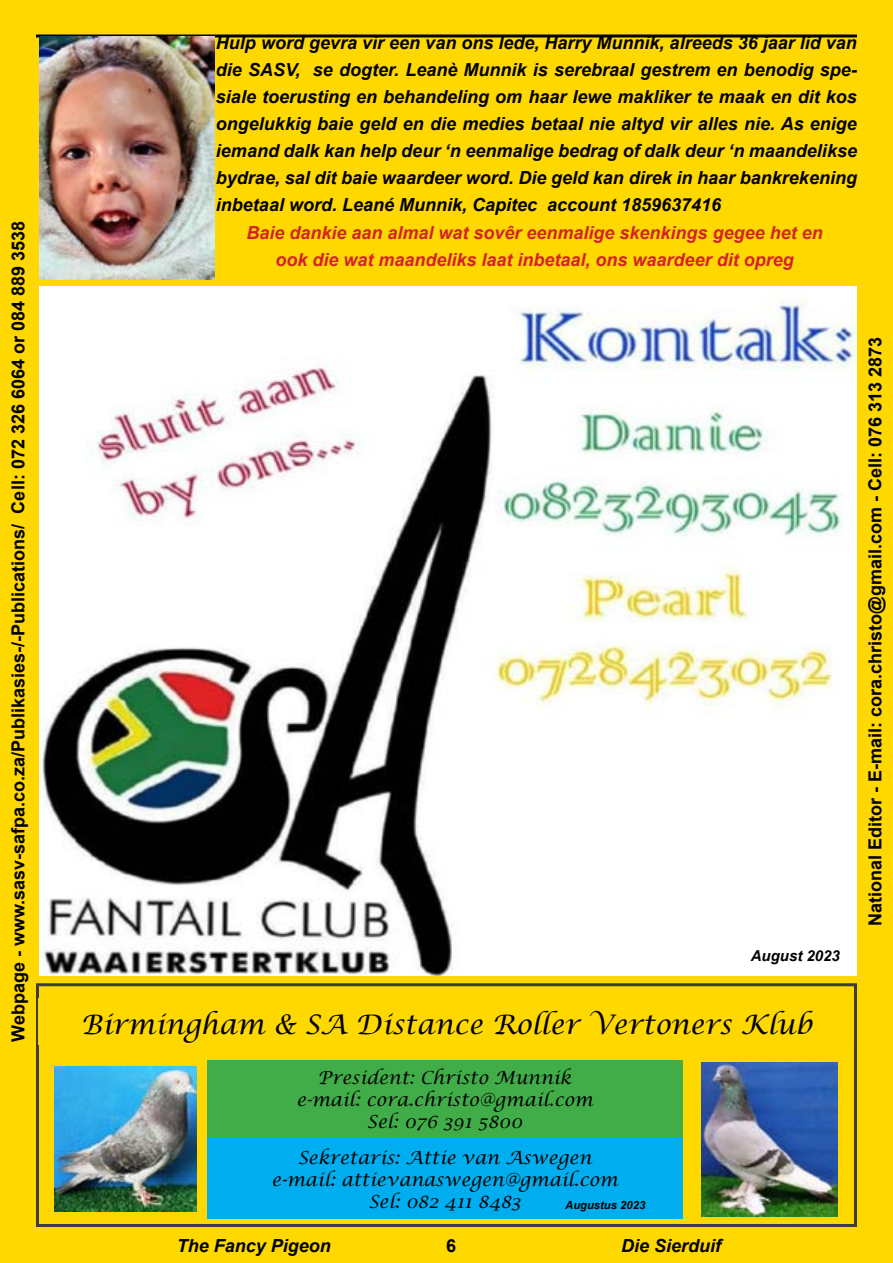
<style>
.page{position:relative;width:893px;height:1263px;background:#ffd800}
.page>*{position:absolute;margin:0;border:0;box-sizing:border-box;transform-origin:0 0}
.t1{font:italic 27px "Lucida Calligraphy";color:#000}
.t2{font:italic 700 18px/27px "Arial";color:#000;text-align:justify}
.t3{font:700 18px "Arial";color:#000}
.t4{font:italic 18px/21.6px "Lucida Calligraphy";color:#000;text-align:center}
.t5{font:italic 700 18px/27px "Arial";color:#d2232a;text-align:center}
.t6{font:italic 700 15px "Arial";color:#000}
.t7{font:italic 700 11.25px "Arial";color:#000}
</style>
<div class="page">
<hr style="left:36px;top:35px;width:821px;height:3px;background:#000">
<div style="left:36px;top:983px;width:821px;height:244px;background:#ffd800;border:3px solid #3d3c3e"></div>
<div style="left:207px;top:1060px;width:475px;height:76px;background:#41ad49"></div>
<div style="left:207px;top:1138px;width:475px;height:81px;background:#00aeef"></div>
<div style="left:39px;top:998px;width:815px;height:47px;background:#ffd800"></div>
<img style="left:55px;top:1066px;width:141px;height:145px">
<img style="left:702px;top:1063px;width:135px;height:154px">
<img style="left:40px;top:36px;width:174px;height:244px">
<img style="left:40px;top:286px;width:817px;height:689px">
<p class="t3" style="left:6px;top:1042px;width:822px;rotate:-90deg">Webpage - www.sasv-safpa.co.za/Publikasies-/-Publications/ Cell: 072 326 6064 or 084 889 3538</p>
<p class="t2" style="left:216px;top:30px;width:643px">Hulp word gevra vir een van ons lede, Harry Munnik, alreeds 36 jaar lid van die SASV, se dogter. Leanè Munnik is serebraal gestrem en benodig spe&shy;siale toerusting en behandeling om haar lewe makliker te maak en dit kos ongelukkig baie geld en die medies betaal nie altyd vir alles nie. As enige iemand dalk kan help deur ‘n eenmalige bedrag of dalk deur ‘n maandelikse bydrae, sal dit baie waardeer word. Die geld kan direk in haar bankrekening inbetaal word. Leané Munnik, Capitec account 1859637416</p>
<p class="t5" style="left:246px;top:219px;width:578px">Baie dankie aan almal wat sovêr eenmalige skenkings gegee het en ook die wat maandeliks laat inbetaal, ons waardeer dit opreg</p>
<p class="t6" style="left:751px;top:945px;width:91px">August 2023</p>
<h1 class="t1" style="left:81px;top:1008px;width:733px">Birmingham &amp; SA Distance Roller Vertoners Klub</h1>
<p class="t4" style="left:296px;top:1068px;width:298px">President: Christo Munnik e-mail: cora.christo@gmail.com<br>Sel: 076 391 5800</p>
<p class="t4" style="left:271px;top:1148px;width:348px">Sekretaris: Attie van Aswegen e-mail: attievanaswegen@gmail.com<br>Sel: 082 411 8483</p>
<p class="t7" style="left:565px;top:1198px;width:82px">Augustus 2023</p>
<p class="t2" style="left:177px;top:1232px;width:156px">The Fancy Pigeon</p>
<p class="t3" style="left:446px;top:1233px;width:12px">6</p>
<p class="t2" style="left:621px;top:1232px;width:102px">Die Sierduif</p>
<p class="t3" style="left:862px;top:926px;width:590px;rotate:-90deg">National Editor - E-mail: cora.christo@gmail.com - Cell: 076 313 2873</p>
</div>
